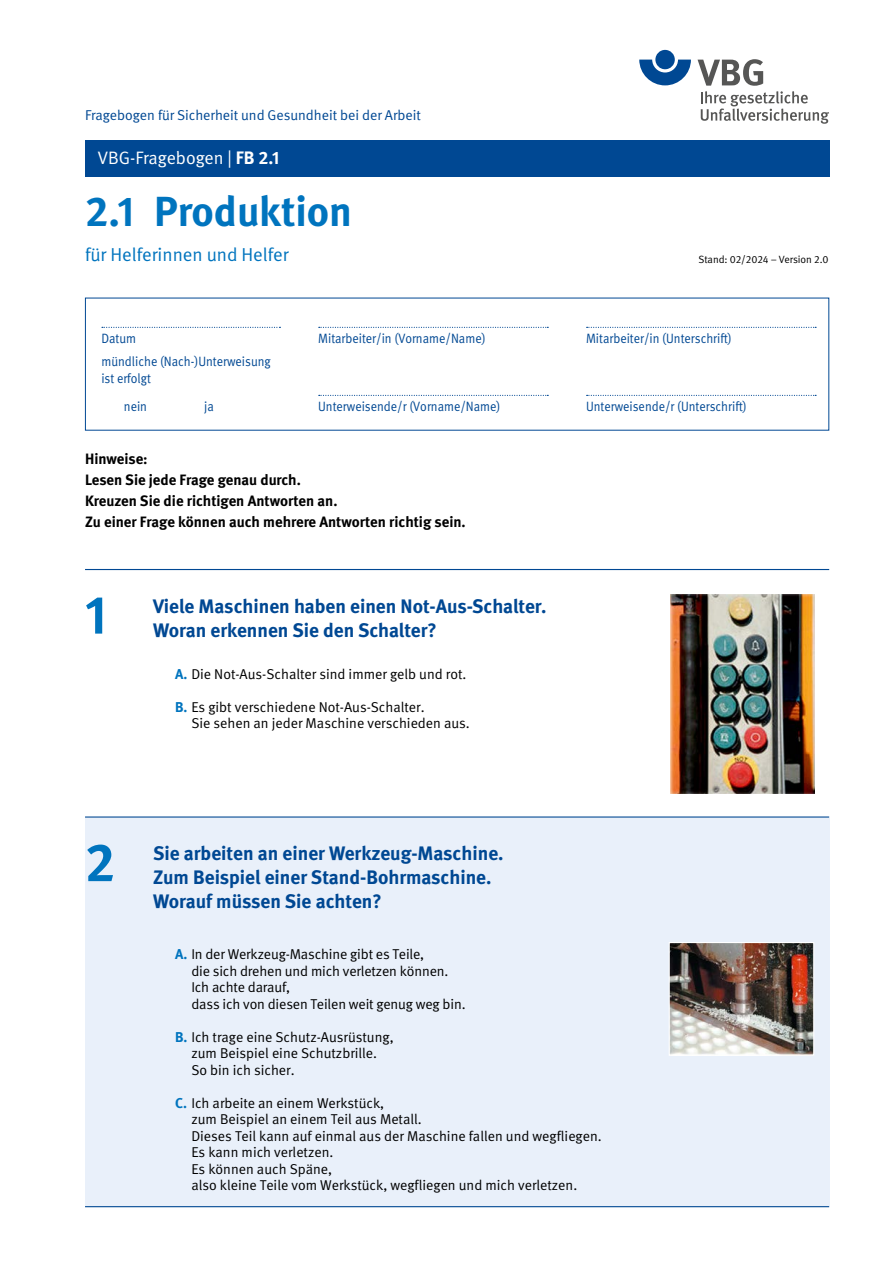
<style>
.page{position:relative;width:893px;height:1263px;background:#fff}
.page>*{position:absolute;margin:0;border:0;box-sizing:border-box;transform-origin:0 0}
.t1{font:700 54px "DGUV Meta";color:#0074be}
.Allgemeine_Themen{font:700 42px "DGUV Meta";color:#0074be}
.t2{font:700 19.5px/24px "DGUV Meta";color:#004893}
.Allgemeine_Themen-2{font:18.75px "DGUV Meta";color:#0074be}
.VBG-Fragebogen{font:18px "DGUV Meta";color:#fff}
.t3{font:700 15px/21px "DGUV Meta";color:#000}
.Antwort{font:14.25px/16.5px "DGUV Meta";color:#000}
.t4{font:14.25px "DGUV Meta";color:#004893}
.Fensterkopf{font:13.5px/17px "DGUV Meta";color:#004893;scale:.92 1}
.t5{font:10.5px "DGUV Meta";letter-spacing:-.005em;color:#000}
.s1{font-weight:700}
.s2{font-weight:700;color:#0074be}
</style>
<div class="page">
<hr style="left:85px;top:1206px;width:744px;height:1px;background:#004893">
<div style="left:85px;top:819px;width:744px;height:387px;background:#e9f0fa"></div>
<div style="left:85px;top:140px;width:744px;height:36px;background:#004893"></div>
<svg style="left:639px;top:60px;width:52px;height:25px"></svg>
<div style="left:655px;top:50px;width:20px;height:19px;background:#004893;border-radius:50%"></div>
<svg style="left:698px;top:59px;width:131px;height:65px"></svg>
<hr style="left:85px;top:569px;width:744px;height:1px;background:#004893">
<hr style="left:85px;top:816px;width:744px;height:2px;background:#004893">
<img style="left:671px;top:944px;width:141px;height:110px">
<div style="left:669px;top:942px;width:145px;height:114px;border:1px solid #fff"></div>
<img style="left:670px;top:594px;width:145px;height:200px">
<svg style="left:319px;top:327px;width:229px;height:1px"></svg>
<svg style="left:587px;top:327px;width:229px;height:1px"></svg>
<svg style="left:102px;top:327px;width:178px;height:1px"></svg>
<svg style="left:319px;top:395px;width:229px;height:1px"></svg>
<svg style="left:587px;top:395px;width:229px;height:1px"></svg>
<p class="t4" style="left:85px;top:107px;width:337px">Fragebogen für Sicherheit und Gesundheit bei der Arbeit</p>
<h1 class="VBG-Fragebogen" style="left:98px;top:147px;width:183px">VBG-Fragebogen | <span class="s1">FB 2.1</span></h1>
<h2 class="Allgemeine_Themen" style="left:85px;top:187px;width:269px">2.1 Produktion</h2>
<h2 class="Allgemeine_Themen-2" style="left:85px;top:244px;width:205px">für Helferinnen und Helfer</h2>
<p class="t5" style="left:698px;top:253px;width:132px">Stand: 02/2024 – Version 2.0</p>
<p class="Fensterkopf" style="left:101px;top:330px;width:39px">Datum</p>
<p class="Fensterkopf" style="left:318px;top:330px;width:183px">Mitarbeiter/in (Vorname/Name)</p>
<p class="Fensterkopf" style="left:586px;top:330px;width:160px">Mitarbeiter/in (Unterschrift)</p>
<p class="Fensterkopf" style="left:101px;top:353px;width:186px">mündliche (Nach-)Unterweisung ist erfolgt</p>
<p class="Fensterkopf" style="left:124px;top:398px;width:27px">nein</p>
<p class="Fensterkopf" style="left:204px;top:398px;width:12px">ja</p>
<p class="Fensterkopf" style="left:318px;top:398px;width:200px">Unterweisende/r (Vorname/Name)</p>
<p class="Fensterkopf" style="left:586px;top:398px;width:176px">Unterweisende/r (Unterschrift)</p>
<p class="t3" style="left:85px;top:449px;width:382px">Hinweise:<br>Lesen Sie jede Frage genau durch.<br>Kreuzen Sie die richtigen Antworten an.<br>Zu einer Frage können auch mehrere Antworten richtig sein.</p>
<p class="t1" style="left:85px;top:583px;width:24px">1</p>
<p class="t2" style="left:153px;top:594px;width:395px">Viele Maschinen haben einen Not-Aus-Schalter.<br>Woran erkennen Sie den Schalter?</p>
<p class="Antwort" style="left:175px;top:666px;width:293px"><span class="s2">A.</span> Die Not-Aus-Schalter sind immer gelb und rot.</p>
<p class="Antwort" style="left:191px;top:699px;width:280px;text-indent:-16px"><span class="s2">B.</span> Es gibt verschiedene Not-Aus-Schalter.<br>Sie sehen an jeder Maschine verschieden aus.</p>
<p class="t1" style="left:85px;top:830px;width:32px">2</p>
<p class="t2" style="left:153px;top:842px;width:352px">Sie arbeiten an einer Werkzeug-Maschine.<br>Zum Beispiel einer Stand-Bohrmaschine.<br>Worauf müssen Sie achten?</p>
<p class="Antwort" style="left:191px;top:946px;width:276px;text-indent:-16px"><span class="s2">A.</span> In der Werkzeug-Maschine gibt es Teile,<br>die sich drehen und mich verletzen können.<br>Ich achte darauf,<br>dass ich von diesen Teilen weit genug weg bin.</p>
<p class="Antwort" style="left:191px;top:1029px;width:204px;text-indent:-16px"><span class="s2">B.</span> Ich trage eine Schutz-Ausrüstung, zum Beispiel eine Schutzbrille.<br>So bin ich sicher.</p>
<p class="Antwort" style="left:191px;top:1095px;width:412px;text-indent:-16px"><span class="s2">C.</span> Ich arbeite an einem Werkstück,<br>zum Beispiel an einem Teil aus Metall.<br>Dieses Teil kann auf einmal aus der Maschine fallen und wegfliegen.<br>Es kann mich verletzen.<br>Es können auch Späne,<br>also kleine Teile vom Werkstück, wegfliegen und mich verletzen.</p>
</div>
